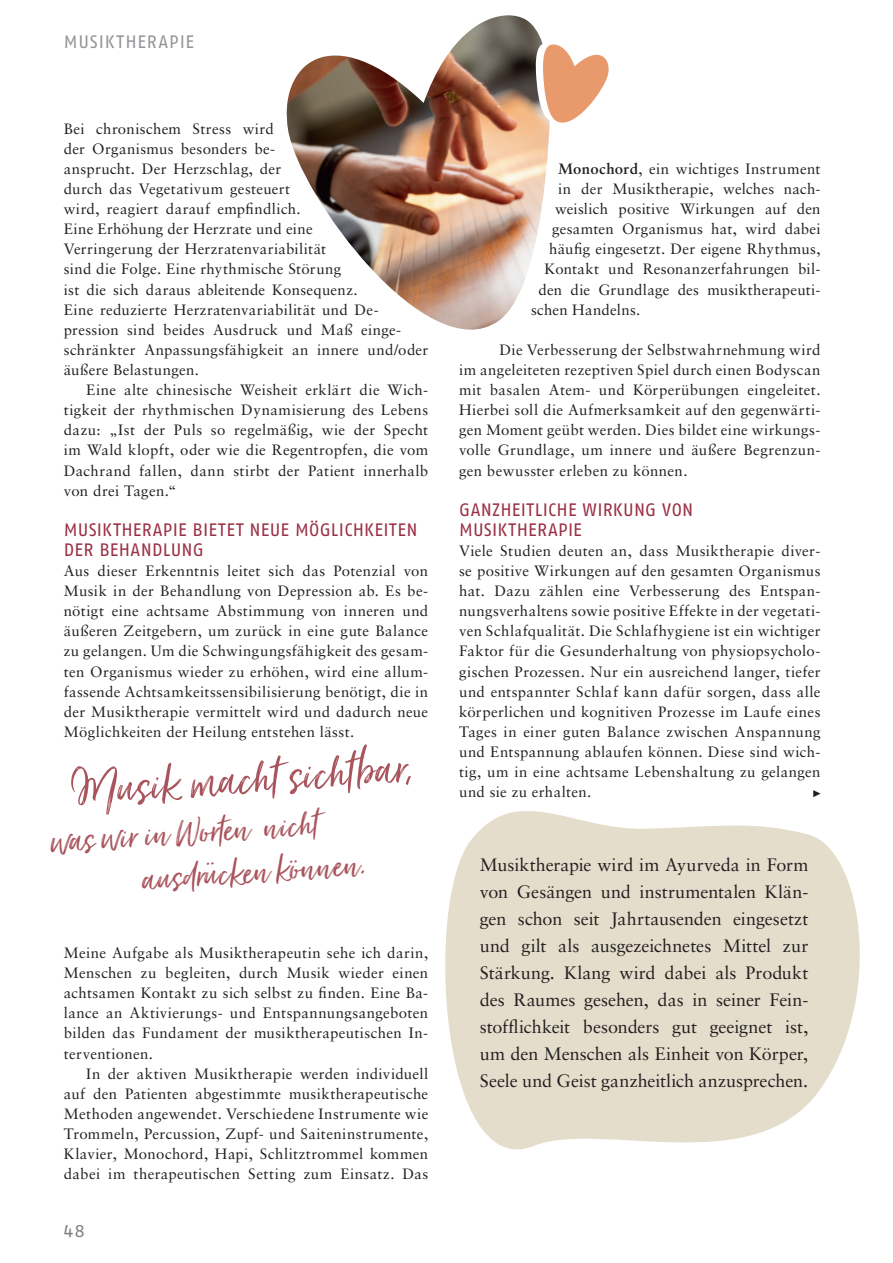
<style>
.page{position:relative;width:893px;height:1263px;background:#fff}
.page>*{position:absolute;margin:0;border:0;box-sizing:border-box;transform-origin:0 0}
.t1{font:61.5px "Just Lovely";color:#a9545c}
.t2{font:46.05px/43.5px "Just Lovely";color:#a9545c}
.t3{font:18px/27px "Sabon LT Std";letter-spacing:-.005em;color:#231f20;text-align:justify}
.t4{font:18px/20.1px "Fago OT";letter-spacing:.015em;color:#9a2f45}
.t5{font:18px "Fago OT";letter-spacing:.05em;color:#939598}
.t6{font:18px "Fago OT";color:#808285}
.t7{font:15px/20.1px "Sabon LT Std";letter-spacing:.02em;color:#231f20;text-align:justify}
.s1{font-size:58.35px}
.s2{font-weight:700}
</style>
<div class="page">
<img style="left:286px;top:15px;width:264px;height:315px">
<svg style="left:445px;top:811px;width:415px;height:339px;background:#e8e1d2"></svg>
<svg style="left:534px;top:41px;width:75px;height:92px"></svg>
<svg style="left:813px;top:790px;width:8px;height:7px"></svg>
<p class="t5" style="left:64px;top:31px;width:132px">MUSIKTHERAPIE</p>
<p class="t7" style="left:64px;top:118px;width:366px;text-align:left">Bei chronischem Stress wird<br>der Organismus besonders be-<br>ansprucht. Der Herzschlag, der<br>durch das Vegetativum gesteuert<br>wird, reagiert darauf empfindlich.<br>Eine Erhöhung der Herzrate und eine<br>Verringerung der Herzratenvariabilität<br>sind die Folge. Eine rhythmische Störung<br>ist die sich daraus ableitende Konsequenz.<br>Eine reduzierte Herzratenvariabilität und De&shy;pression sind beides Ausdruck und Maß einge&shy;schränkter Anpassungsfähigkeit an innere und/oder äußere Belastungen.</p>
<p class="t7" style="left:64px;top:380px;width:366px;text-indent:22px">Eine alte chinesische Weisheit erklärt die Wich&shy;tigkeit der rhythmischen Dynamisierung des Lebens dazu: „Ist der Puls so regelmäßig, wie der Specht im Wald klopft, oder wie die Regentropfen, die vom Dachrand fallen, dann stirbt der Patient innerhalb von drei Tagen.“</p>
<p class="t4" style="left:64px;top:519px;width:355px">MUSIKTHERAPIE BIETET NEUE MÖGLICHKEITEN<br>DER BEHANDLUNG</p>
<p class="t7" style="left:64px;top:561px;width:366px">Aus dieser Erkenntnis leitet sich das Potenzial von Musik in der Behandlung von Depression ab. Es be&shy;nötigt eine achtsame Abstimmung von inneren und äußeren Zeitgebern, um zurück in eine gute Balance zu gelangen. Um die Schwingungsfähigkeit des gesam&shy;ten Organismus wieder zu erhöhen, wird eine allum&shy;fassende Achtsamkeitssensibilisierung benötigt, die in der Musiktherapie vermittelt wird und dadurch neue Möglichkeiten der Heilung entstehen lässt.</p>
<h1 class="t1" style="left:70px;top:753px;width:340px;rotate:-4deg">Musik macht sichtbar<span class="s1">,</span></h1>
<h2 class="t2" style="left:138px;top:816px;width:227px;text-indent:-89px;rotate:-4deg">was wir in Worten nicht ausdrücken können.</h2>
<p class="t7" style="left:64px;top:942px;width:366px">Meine Aufgabe als Musiktherapeutin sehe ich darin, Menschen zu begleiten, durch Musik wieder einen achtsamen Kontakt zu sich selbst zu finden. Eine Ba&shy;lance an Aktivierungs- und Entspannungsangeboten bilden das Fundament der musiktherapeutischen In&shy;terventionen.</p>
<p class="t7" style="left:64px;top:1063px;width:366px;text-indent:22px">In der aktiven Musiktherapie werden individuell auf den Patienten abgestimmte musiktherapeutische Methoden angewendet. Verschiedene Instrumente wie Trommeln, Percussion, Zupf- und Saiteninstrumente, Klavier, Monochord, Hapi, Schlitztrommel kommen dabei im therapeutischen Setting zum Einsatz. Das</p>
<p class="t6" style="left:64px;top:1220px;width:23px">48</p>
<p class="t7" style="left:558px;top:159px;width:264px"><span class="s2">Monochord</span>, ein wichtiges Instrument</p>
<p class="t7" style="left:558px;top:179px;width:264px">in der Musiktherapie, welches nach-</p>
<p class="t7" style="left:555px;top:199px;width:267px">weislich positive Wirkungen auf den</p>
<p class="t7" style="left:552px;top:219px;width:270px">gesamten Organismus hat, wird dabei</p>
<p class="t7" style="left:549px;top:239px;width:273px">häufig eingesetzt. Der eigene Rhythmus,</p>
<p class="t7" style="left:544px;top:259px;width:277px">Kontakt und Resonanzerfahrungen bil-</p>
<p class="t7" style="left:538px;top:279px;width:283px">den die Grundlage des musiktherapeuti-</p>
<p class="t7" style="left:531px;top:299px;width:111px">schen Handelns.</p>
<p class="t7" style="left:459px;top:339px;width:363px;text-indent:40px">Die Verbesserung der Selbstwahrnehmung wird im angeleiteten rezeptiven Spiel durch einen Bodyscan mit basalen Atem- und Körperübungen eingeleitet.<br>Hierbei soll die Aufmerksamkeit auf den gegenwärti&shy;gen Moment geübt werden. Dies bildet eine wirkungs&shy;volle Grundlage, um innere und äußere Begrenzun&shy;gen bewusster erleben zu können.</p>
<p class="t4" style="left:459px;top:499px;width:236px">GANZHEITLICHE WIRKUNG VON<br>MUSIKTHERAPIE</p>
<p class="t7" style="left:459px;top:540px;width:363px">Viele Studien deuten an, dass Musiktherapie diver&shy;se positive Wirkungen auf den gesamten Organismus hat. Dazu zählen eine Verbesserung des Entspan&shy;nungsverhaltens sowie positive Effekte in der vegetati&shy;ven Schlafqualität. Die Schlafhygiene ist ein wichtiger Faktor für die Gesunderhaltung von physiopsycholo&shy;gischen Prozessen. Nur ein ausreichend langer, tiefer und entspannter Schlaf kann dafür sorgen, dass alle körperlichen und kognitiven Prozesse im Laufe eines Tages in einer guten Balance zwischen Anspannung und Entspannung ablaufen können. Diese sind wich&shy;tig, um in eine achtsame Lebenshaltung zu gelangen und sie zu erhalten.</p>
<p class="t3" style="left:480px;top:851px;width:330px">Musiktherapie wird im Ayurveda in Form von Gesängen und instrumentalen Klän&shy;gen schon seit Jahrtausenden eingesetzt und gilt als ausgezeichnetes Mittel zur Stärkung. Klang wird dabei als Produkt des Raumes gesehen, das in seiner Fein&shy;stofflichkeit besonders gut geeignet ist, um den Menschen als Einheit von Körper, Seele und Geist ganzheitlich anzusprechen.</p>
</div>
